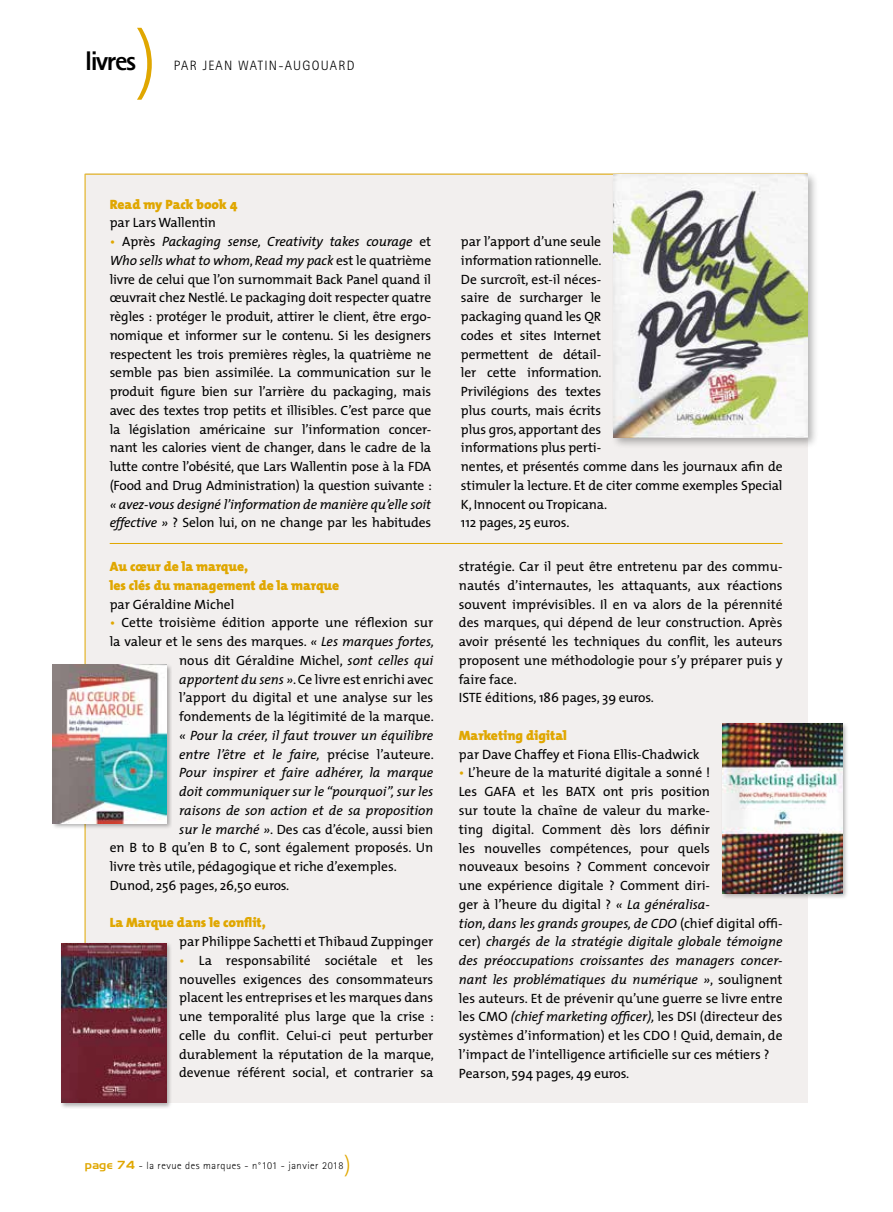
<style>
.page{position:relative;width:893px;height:1212px;background:#fff}
.page>*{position:absolute;margin:0;border:0;box-sizing:border-box;transform-origin:0 0}
.t1{font:300 75px "The Mix";color:#e0a700}
.t2{font:800 27px "Rotis Sans Serif";letter-spacing:-.05em;color:#000}
.t3{font:13.5px/18.8px "The Mix";color:#000}
.t4{font:italic 13.5px/18.8px "The Mix";color:#000}
.t5{font:900 13.5px/18.8px "The Mix";color:#e0a700}
.t6{font:300 13.5px "Rotis Sans Serif";letter-spacing:.09em;color:#000}
.t7{font:300 10.5px "Rotis Sans Serif";letter-spacing:.05em;color:#000}
.s1{color:#e0a700}
.s2{font-style:italic}
.s3{font-style:normal}
.s4{font-family:"Hancock Park Laser";font-weight:400;color:#e0a700}
.s5{font-family:"The Mix";font-size:22.5px;color:#e0a700}
</style>
<div class="page">
<div style="left:85px;top:174px;width:723px;height:929px;background:#f2efee"></div>
<hr style="left:85px;top:174px;width:1px;height:929px;background:#e0a700">
<hr style="left:85px;top:174px;width:723px;height:1px;background:#e0a700">
<div style="left:51px;top:663px;width:121px;height:167px;background:#000;opacity:.3"></div>
<img style="left:53px;top:665px;width:113px;height:158px">
<div style="left:60px;top:942px;width:113px;height:167px;background:#000;opacity:.3"></div>
<img style="left:61px;top:943px;width:105px;height:160px">
<div style="left:721px;top:722px;width:128px;height:178px;background:#000;opacity:.3"></div>
<img style="left:723px;top:724px;width:119px;height:169px">
<div style="left:610px;top:171px;width:209px;height:278px;background:#000;opacity:.3"></div>
<img style="left:614px;top:175px;width:194px;height:262px">
<hr style="left:110px;top:543px;width:673px;height:1px;background:#e0a700">
<h1 class="t1" style="left:135px;top:-2px;width:24px">)</h1>
<h2 class="t2" style="left:85px;top:44px;width:53px">livres</h2>
<p class="t6" style="left:174px;top:58px;width:182px">PAR JEAN WATIN-AUGOUARD</p>
<p class="t5" style="left:110px;top:194px;width:129px">Read my Pack book 4</p>
<p class="t3" style="left:110px;top:213px;width:108px">par Lars Wallentin</p>
<p class="t3" style="left:110px;top:232px;width:324px;text-align:justify"><span class="s1">•</span> Après <span class="s2">Packaging sense, Creativity takes courage</span> et <span class="s2">Who sells what to whom</span>, <span class="s2">Read my pack</span> est le quatrième livre de celui que l’on surnommait Back Panel quand il œuvrait chez Nestlé. Le packaging doit respecter quatre règles : protéger le produit, attirer le client, être ergo&shy;nomique et informer sur le contenu. Si les designers respectent les trois premières règles, la quatrième ne semble pas bien assimilée. La communication sur le produit figure bien sur l’arrière du packaging, mais avec des textes trop petits et illisibles. C’est parce que la législation américaine sur l’information concer&shy;nant les calories vient de changer, dans le cadre de la lutte contre l’obésité, que Lars Wallentin pose à la FDA (Food and Drug Administration) la question suivante :</p>
<p class="t4" style="left:110px;top:494px;width:323px">« avez-vous designé l’information de manière qu’elle soit effective » <span class="s3">? Selon lui, on ne change par les habitudes</span></p>
<p class="t5" style="left:110px;top:557px;width:231px">Au cœur de la marque,<br>les clés du management de la marque</p>
<p class="t3" style="left:110px;top:594px;width:126px">par Géraldine Michel</p>
<p class="t3" style="left:110px;top:613px;width:326px;text-align:right"><span class="s1">•</span> Cette troisième édition apporte une réflexion sur la valeur et le sens des marques. <span class="s2">« Les marques fortes, </span>nous dit Géraldine Michel, <span class="s2">sont celles qui<br>apportent du sens »</span>. Ce livre est enrichi avec<br>l’apport du digital et une analyse sur les fondements de la légitimité de la marque.</p>
<p class="t4" style="left:179px;top:725px;width:256px">« Pour la créer, il faut trouver un équilibre</p>
<p class="t4" style="left:179px;top:744px;width:256px">entre l’être et le faire, <span class="s3">précise l’auteure.</span></p>
<p class="t4" style="left:179px;top:763px;width:256px">Pour inspirer et faire adhérer, la marque</p>
<p class="t4" style="left:179px;top:782px;width:256px">doit communiquer sur le “pourquoi”, sur les</p>
<p class="t4" style="left:179px;top:800px;width:256px">raisons de son action et de sa proposition</p>
<p class="t3" style="left:179px;top:819px;width:256px"><span class="s2">sur le marché »</span>. Des cas d’école, aussi bien</p>
<p class="t3" style="left:110px;top:838px;width:325px">en B to B qu’en B to C, sont également proposés. Un</p>
<p class="t3" style="left:110px;top:857px;width:289px">livre très utile, pédagogique et riche d’exemples.</p>
<p class="t3" style="left:110px;top:875px;width:181px">Dunod, 256 pages, 26,50 euros.</p>
<p class="t5" style="left:110px;top:913px;width:158px">La Marque dans le conflit,</p>
<p class="t3" style="left:179px;top:932px;width:256px">par Philippe Sachetti et Thibaud Zuppinger</p>
<p class="t3" style="left:179px;top:950px;width:256px;text-align:justify"><span class="s1">•</span> La responsabilité sociétale et les nouvelles exigences des consommateurs placent les entreprises et les marques dans une temporalité plus large que la crise : celle du conflit. Celui-ci peut perturber durablement la réputation de la marque, devenue référent social, et contrarier sa</p>
<p class="t3" style="left:461px;top:232px;width:323px">par l’apport d’une seule<br>information rationnelle.<br>De surcroît, est-il néces-<br>saire de surcharger le<br>packaging quand les QR<br>codes et sites Internet<br>permettent de détail-<br>ler cette information.<br>Privilégions des textes<br>plus courts, mais écrits<br>plus gros, apportant des<br>informations plus perti-<br>nentes, et présentés comme dans les journaux afin de stimuler la lecture. Et de citer comme exemples Special<br>K, Innocent ou Tropicana.<br>112 pages, 25 euros.</p>
<p class="t3" style="left:459px;top:557px;width:325px">stratégie. Car il peut être entretenu par des commu&shy;nautés d’internautes, les attaquants, aux réactions souvent imprévisibles. Il en va alors de la pérennité des marques, qui dépend de leur construction. Après avoir présenté les techniques du conflit, les auteurs proposent une méthodologie pour s’y préparer puis y faire face.<br>ISTE éditions, 186 pages, 39 euros.</p>
<p class="t5" style="left:459px;top:726px;width:109px">Marketing digital</p>
<p class="t3" style="left:459px;top:744px;width:242px">par Dave Chaffey et Fiona Ellis-Chadwick</p>
<p class="t3" style="left:459px;top:763px;width:325px"><span class="s1">•</span> L’heure de la maturité digitale a sonné !<br>Les GAFA et les BATX ont pris position<br>sur toute la chaîne de valeur du marke-<br>ting digital. Comment dès lors définir<br>les nouvelles compétences, pour quels<br>nouveaux besoins ? Comment concevoir<br>une expérience digitale ? Comment diri-<br>ger à l’heure du digital ? <span class="s2">« La généralisa-<br>tion, dans les grands groupes, de CDO</span> (chief digital offi&shy;cer) <span class="s2">chargés de la stratégie digitale globale témoigne des préoccupations croissantes des managers concer&shy;nant les problématiques du numérique »</span>, soulignent les auteurs. Et de prévenir qu’une guerre se livre entre les CMO <span class="s2">(chief marketing officer),</span> les DSI (directeur des systèmes d’information) et les CDO ! Quid, demain, de l’impact de l’intelligence artificielle sur ces métiers ?<br>Pearson, 594 pages, 49 euros.</p>
<p class="t7" style="left:85px;top:1159px;width:267px"><span class="s4">page 74</span> - la revue des marques - n°101 - janvier 2018<span class="s5">)</span></p>
</div>
